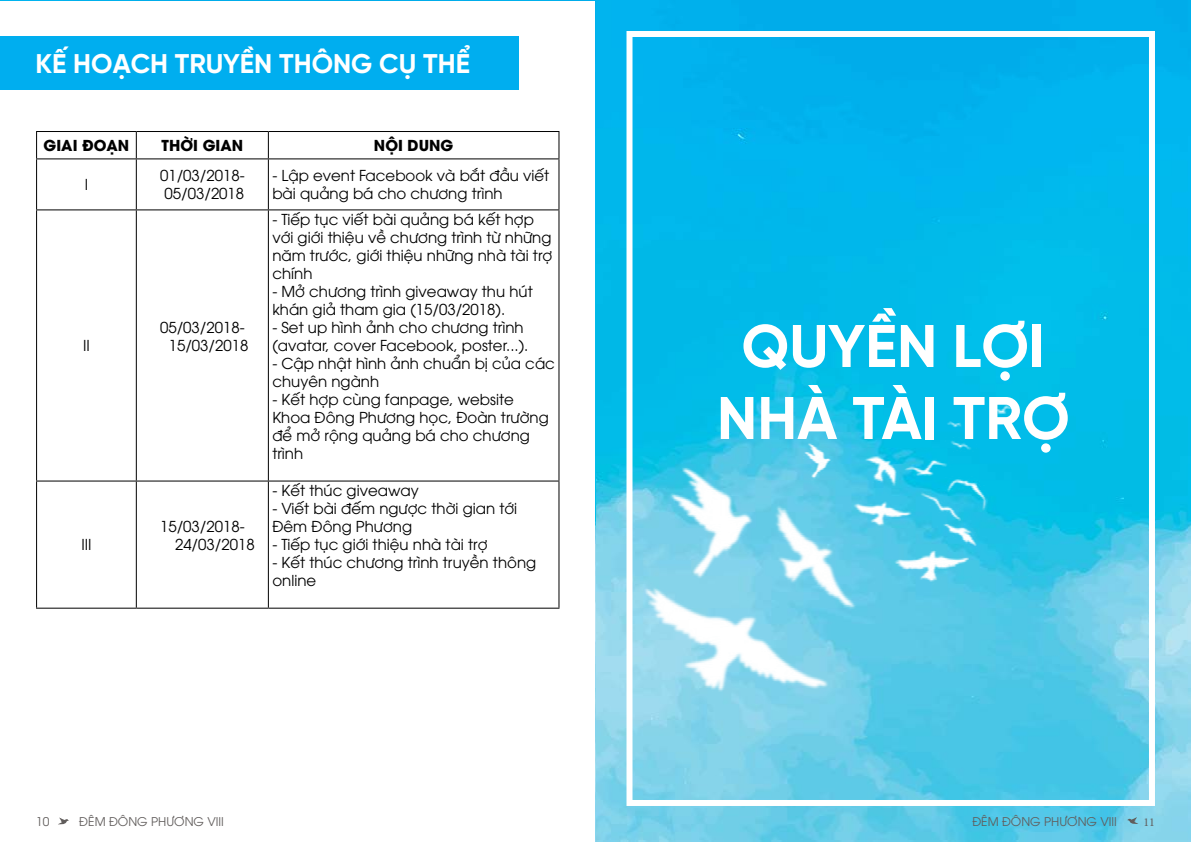
<style>
.page{position:relative;width:1191px;height:842px;background:#fff}
.page>*{position:absolute;margin:0;border:0;box-sizing:border-box;transform-origin:0 0}
.t1{font:700 60px/72px "SVN Gilroy";color:#fff;text-align:center}
.t2{font:700 27px "SVN Gilroy";color:#fff}
.t3{font:15px/18px "UTM Avo";color:#000}
.t4{font:700 15px "UTM Avo";color:#000}
.t5{font:12px "UTM Avo";color:#615d5c}
.t6{font:12px "Minion Pro";color:#615d5c}
</style>
<div class="page">
<img style="left:0;top:0;width:1191px;height:842px">
<svg style="left:1127px;top:817px;width:11px;height:8px"></svg>
<div style="left:0;top:1px;width:595px;height:840px;background:#fff"></div>
<hr style="left:36px;top:131px;width:100px;height:1px;background:#000">
<svg style="left:36px;top:132px;width:1px;height:26px"></svg>
<hr style="left:136px;top:131px;width:132px;height:1px;background:#000">
<svg style="left:136px;top:132px;width:1px;height:26px"></svg>
<hr style="left:268px;top:131px;width:291px;height:1px;background:#000">
<svg style="left:268px;top:132px;width:1px;height:26px"></svg>
<svg style="left:558px;top:132px;width:1px;height:26px"></svg>
<hr style="left:36px;top:158px;width:100px;height:1px;background:#000">
<hr style="left:36px;top:159px;width:1px;height:50px;background:#000">
<hr style="left:136px;top:158px;width:132px;height:1px;background:#000">
<hr style="left:136px;top:159px;width:1px;height:50px;background:#000">
<hr style="left:268px;top:158px;width:291px;height:1px;background:#000">
<hr style="left:268px;top:159px;width:1px;height:50px;background:#000">
<hr style="left:558px;top:159px;width:1px;height:50px;background:#000">
<hr style="left:36px;top:209px;width:100px;height:1px;background:#000">
<hr style="left:36px;top:210px;width:1px;height:270px;background:#000">
<hr style="left:136px;top:209px;width:132px;height:1px;background:#000">
<hr style="left:136px;top:210px;width:1px;height:270px;background:#000">
<hr style="left:268px;top:209px;width:291px;height:1px;background:#000">
<hr style="left:268px;top:210px;width:1px;height:270px;background:#000">
<hr style="left:558px;top:210px;width:1px;height:270px;background:#000">
<hr style="left:36px;top:480px;width:100px;height:1px;background:#000">
<hr style="left:36px;top:481px;width:1px;height:127px;background:#000">
<hr style="left:136px;top:480px;width:132px;height:1px;background:#000">
<hr style="left:136px;top:481px;width:1px;height:127px;background:#000">
<hr style="left:268px;top:480px;width:291px;height:1px;background:#000">
<hr style="left:268px;top:481px;width:1px;height:127px;background:#000">
<hr style="left:558px;top:481px;width:1px;height:127px;background:#000">
<hr style="left:36px;top:608px;width:100px;height:1px;background:#000">
<hr style="left:136px;top:608px;width:132px;height:1px;background:#000">
<hr style="left:268px;top:608px;width:291px;height:1px;background:#000">
<div style="left:0;top:36px;width:518px;height:53px;background:#00aeef"></div>
<div style="left:626px;top:31px;width:529px;height:775px;border:6px solid #fff"></div>
<img style="left:626px;top:380px;width:411px;height:335px">
<svg style="left:58px;top:817px;width:11px;height:8px"></svg>
<h2 class="t2" style="left:36px;top:44px;width:436px">KẾ HOẠCH TRUYỀN THÔNG CỤ THỂ</h2>
<p class="t4" style="left:44px;top:133px;width:87px">GIAI ĐOẠN</p>
<p class="t4" style="left:162px;top:133px;width:83px">THỜI GIAN</p>
<p class="t4" style="left:374px;top:133px;width:81px">NỘI DUNG</p>
<p class="t3" style="left:85px;top:174px;width:5px">I</p>
<p class="t3" style="left:160px;top:165px;width:86px;text-align:center">01/03/2018-<br>05/03/2018</p>
<p class="t3" style="left:272px;top:165px;width:278px">- Lập event Facebook và bắt đầu viết bài quảng bá cho chương trình</p>
<p class="t3" style="left:83px;top:335px;width:8px">II</p>
<p class="t3" style="left:81px;top:534px;width:12px">III</p>
<p class="t3" style="left:160px;top:317px;width:90px;text-align:center">05/03/2018-<br>15/03/2018</p>
<p class="t3" style="left:175px;top:516px;width:81px;text-indent:-15px">15/03/2018-<br>24/03/2018</p>
<p class="t3" style="left:272px;top:209px;width:281px">- Tiếp tục viết bài quảng bá kết hợp với giới thiệu về chương trình từ những năm trước, giới thiệu những nhà tài trợ chính</p>
<p class="t3" style="left:272px;top:281px;width:262px">- Mở chương trình giveaway thu hút khán giả tham gia (15/03/2018).</p>
<p class="t3" style="left:272px;top:317px;width:257px">- Set up hình ảnh cho chương trình (avatar, cover Facebook, poster...).</p>
<p class="t3" style="left:272px;top:353px;width:284px">- Cập nhật hình ảnh chuẩn bị của các chuyên ngành</p>
<p class="t3" style="left:272px;top:389px;width:278px">- Kết hợp cùng fanpage, website<br>Khoa Đông Phương học, Đoàn trường để mở rộng quảng bá cho chương trình</p>
<p class="t3" style="left:272px;top:480px;width:148px">- Kết thúc giveaway</p>
<p class="t3" style="left:272px;top:498px;width:246px">- Viết bài đếm ngược thời gian tới<br>Đêm Đông Phương</p>
<p class="t3" style="left:272px;top:534px;width:217px">- Tiếp tục giới thiệu nhà tài trợ</p>
<p class="t3" style="left:272px;top:552px;width:265px">- Kết thúc chương trình truyền thông online</p>
<p class="t5" style="left:36px;top:812px;width:15px">10</p>
<p class="t5" style="left:79px;top:812px;width:146px">ĐÊM ĐÔNG PHƯƠNG VIII</p>
<h1 class="t1" style="left:717px;top:306px;width:354px">QUYỀN LỢI<br>NHÀ TÀI TRỢ</h1>
<p class="t5" style="left:972px;top:812px;width:146px">ĐÊM ĐÔNG PHƯƠNG VIII</p>
<p class="t6" style="left:1143px;top:814px;width:13px">11</p>
</div>
